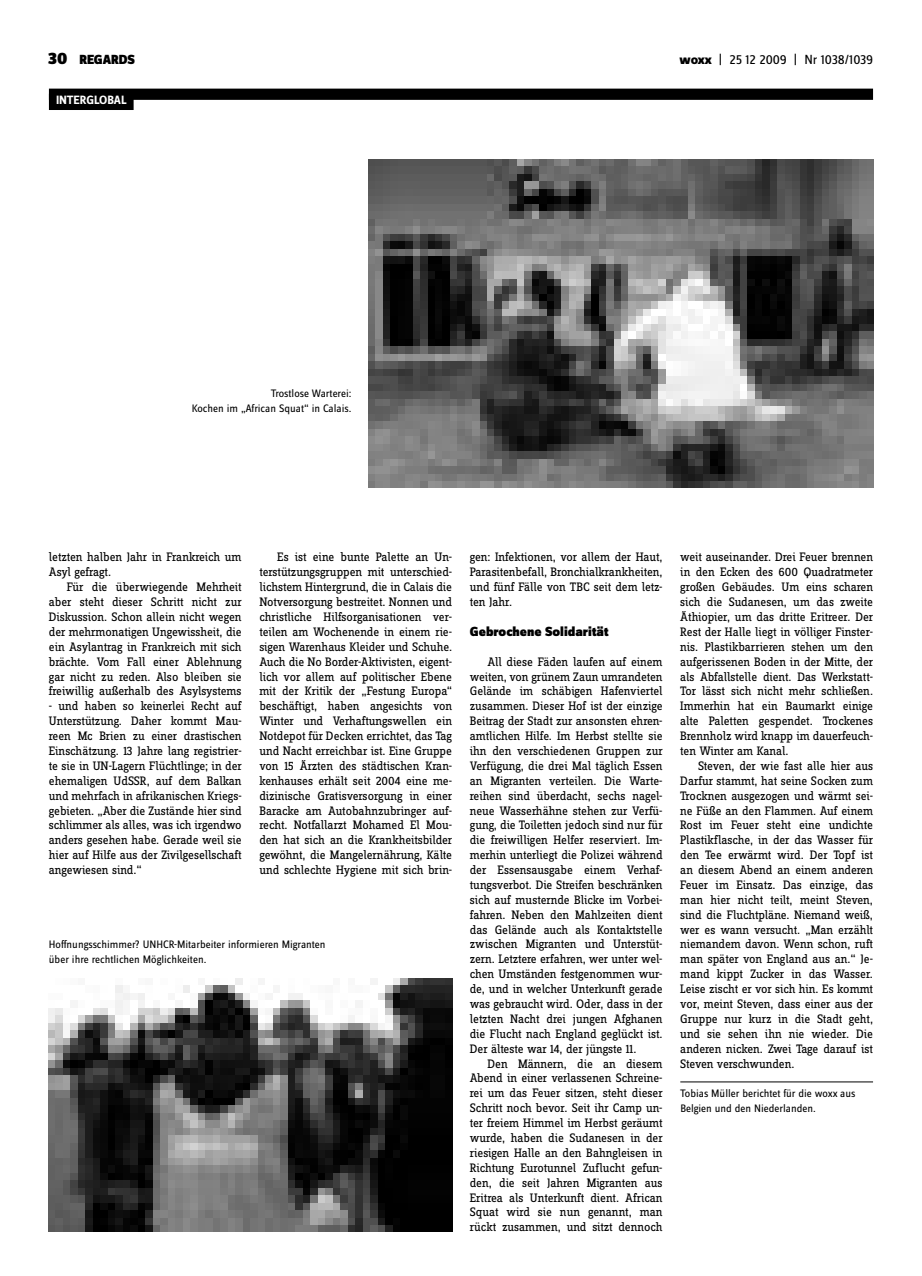
<style>
.page{position:relative;width:922px;height:1276px;background:#fff}
.page>*{position:absolute;margin:0;border:0;box-sizing:border-box;transform-origin:0 0}
.t1{font:900 13.75px "Zine Sans Dis";color:#000}
.t2{font:13.75px "Zine Sans Dis";letter-spacing:-.005em;color:#000}
.t3{font:12.75px/14.9px "Zine Slab Dis";letter-spacing:-.01em;color:#000;text-align:justify}
.t4{font:700 12.5px "Zine Sans Dis";letter-spacing:-.005em;color:#fff}
.t5{font:11.25px/14.9px "Zine Sans Dis";color:#000}
.s1{font-size:17.5px}
.s2{font-weight:800}
</style>
<div class="page">
<div style="left:49px;top:89px;width:823px;height:11px;background:#000"></div>
<div style="left:49px;top:94px;width:85px;height:16px;background:#000"></div>
<hr style="left:680px;top:1081px;width:192px;height:1px;background:#000">
<img style="left:49px;top:978px;width:403px;height:253px">
<img style="left:368px;top:159px;width:504px;height:328px">
<p class="t1" style="left:48px;top:53px;width:88px"><span class="s1">30</span> REGARDS</p>
<p class="t2" style="left:679px;top:53px;width:195px"><span class="s2">woxx</span> | 25 12 2009 | Nr 1038/1039</p>
<p class="t4" style="left:56px;top:93px;width:72px">INTERGLOBAL</p>
<p class="t5" style="left:192px;top:386px;width:161px;text-align:right">Trostlose Warterei:<br>Kochen im „African Squat“ in Calais.</p>
<p class="t3" style="left:259px;top:550px;width:194px;text-indent:18px">Es ist eine bunte Palette an Un&shy;terstützungsgruppen mit unterschied&shy;lichstem Hintergrund, die in Calais die Notversorgung bestreitet. Nonnen und christliche Hilfsorganisationen ver&shy;teilen am Wochenende in einem rie&shy;sigen Warenhaus Kleider und Schuhe.<br>Auch die No Border-Aktivisten, eigent&shy;lich vor allem auf politischer Ebene mit der Kritik der „Festung Europa“ beschäftigt, haben angesichts von Winter und Verhaftungswellen ein Notdepot für Decken errichtet, das Tag und Nacht erreichbar ist. Eine Gruppe von 15 Ärzten des städtischen Kran&shy;kenhauses erhält seit 2004 eine me&shy;dizinische Gratisversorgung in einer Baracke am Autobahnzubringer auf&shy;recht. Notfallarzt Mohamed El Mou&shy;den hat sich an die Krankheitsbilder gewöhnt, die Mangelernährung, Kälte und schlechte Hygiene mit sich brin-</p>
<p class="t3" style="left:469px;top:550px;width:194px">gen: Infektionen, vor allem der Haut, Parasitenbefall, Bronchialkrankheiten, und fünf Fälle von TBC seit dem letz&shy;ten Jahr.</p>
<p class="t3" style="left:49px;top:550px;width:194px">letzten halben Jahr in Frankreich um<br>Asyl gefragt.</p>
<p class="t3" style="left:49px;top:580px;width:194px;text-indent:18px">Für die überwiegende Mehrheit aber steht dieser Schritt nicht zur Diskussion. Schon allein nicht wegen der mehrmonatigen Ungewissheit, die ein Asylantrag in Frankreich mit sich brächte. Vom Fall einer Ablehnung gar nicht zu reden. Also bleiben sie freiwillig außerhalb des Asylsystems</p>
<p class="t3" style="left:49px;top:699px;width:194px">- und haben so keinerlei Recht auf Unterstützung. Daher kommt Mau&shy;reen Mc Brien zu einer drastischen Einschätzung. 13 Jahre lang registrier&shy;te sie in UN-Lagern Flüchtlinge; in der ehemaligen UdSSR, auf dem Balkan und mehrfach in afrikanischen Kriegs&shy;gebieten. „Aber die Zustände hier sind schlimmer als alles, was ich irgendwo anders gesehen habe. Gerade weil sie hier auf Hilfe aus der Zivilgesellschaft angewiesen sind.“</p>
<p class="t1" style="left:469px;top:624px;width:140px">Gebrochene Solidarität</p>
<p class="t3" style="left:469px;top:655px;width:194px;text-indent:18px">All diese Fäden laufen auf einem weiten, von grünem Zaun umrandeten Gelände im schäbigen Hafenviertel zusammen. Dieser Hof ist der einzige Beitrag der Stadt zur ansonsten ehren&shy;amtlichen Hilfe. Im Herbst stellte sie ihn den verschiedenen Gruppen zur Verfügung, die drei Mal täglich Essen an Migranten verteilen. Die Warte&shy;reihen sind überdacht, sechs nagel&shy;neue Wasserhähne stehen zur Verfü&shy;gung, die Toiletten jedoch sind nur für die freiwilligen Helfer reserviert. Im&shy;merhin unterliegt die Polizei während der Essensausgabe einem Verhaf&shy;tungsverbot. Die Streifen beschränken sich auf musternde Blicke im Vorbei&shy;fahren. Neben den Mahlzeiten dient das Gelände auch als Kontaktstelle zwischen Migranten und Unterstüt&shy;zern. Letztere erfahren, wer unter wel&shy;chen Umständen festgenommen wur&shy;de, und in welcher Unterkunft gerade was gebraucht wird. Oder, dass in der letzten Nacht drei jungen Afghanen die Flucht nach England geglückt ist.<br>Der älteste war 14, der jüngste 11.</p>
<p class="t3" style="left:469px;top:1056px;width:194px;text-indent:18px">Den Männern, die an diesem Abend in einer verlassenen Schreine&shy;rei um das Feuer sitzen, steht dieser Schritt noch bevor. Seit ihr Camp un&shy;ter freiem Himmel im Herbst geräumt wurde, haben die Sudanesen in der riesigen Halle an den Bahngleisen in Richtung Eurotunnel Zuflucht gefun&shy;den, die seit Jahren Migranten aus Eritrea als Unterkunft dient. African Squat wird sie nun genannt, man rückt zusammen, und sitzt dennoch</p>
<p class="t5" style="left:49px;top:938px;width:278px">Hoffnungsschimmer? UNHCR-Mitarbeiter informieren Migranten über ihre rechtlichen Möglichkeiten.</p>
<p class="t3" style="left:680px;top:550px;width:194px">weit auseinander. Drei Feuer brennen in den Ecken des 600 Quadratmeter großen Gebäudes. Um eins scharen sich die Sudanesen, um das zweite Äthiopier, um das dritte Eritreer. Der Rest der Halle liegt in völliger Finster&shy;nis. Plastikbarrieren stehen um den aufgerissenen Boden in der Mitte, der als Abfallstelle dient. Das Werkstatt-Tor lässt sich nicht mehr schließen.<br>Immerhin hat ein Baumarkt einige alte Paletten gespendet. Trockenes Brennholz wird knapp im dauerfeuch&shy;ten Winter am Kanal.</p>
<p class="t3" style="left:680px;top:759px;width:194px;text-indent:18px">Steven, der wie fast alle hier aus Darfur stammt, hat seine Socken zum Trocknen ausgezogen und wärmt sei&shy;ne Füße an den Flammen. Auf einem Rost im Feuer steht eine undichte Plastikflasche, in der das Wasser für den Tee erwärmt wird. Der Topf ist an diesem Abend an einem anderen Feuer im Einsatz. Das einzige, das man hier nicht teilt, meint Steven, sind die Fluchtpläne. Niemand weiß, wer es wann versucht. „Man erzählt niemandem davon. Wenn schon, ruft man später von England aus an.“ Je&shy;mand kippt Zucker in das Wasser.<br>Leise zischt er vor sich hin. Es kommt vor, meint Steven, dass einer aus der Gruppe nur kurz in die Stadt geht, und sie sehen ihn nie wieder. Die anderen nicken. Zwei Tage darauf ist Steven verschwunden.</p>
<p class="t5" style="left:680px;top:1086px;width:177px">Tobias Müller berichtet für die woxx aus<br>Belgien und den Niederlanden.</p>
</div>
